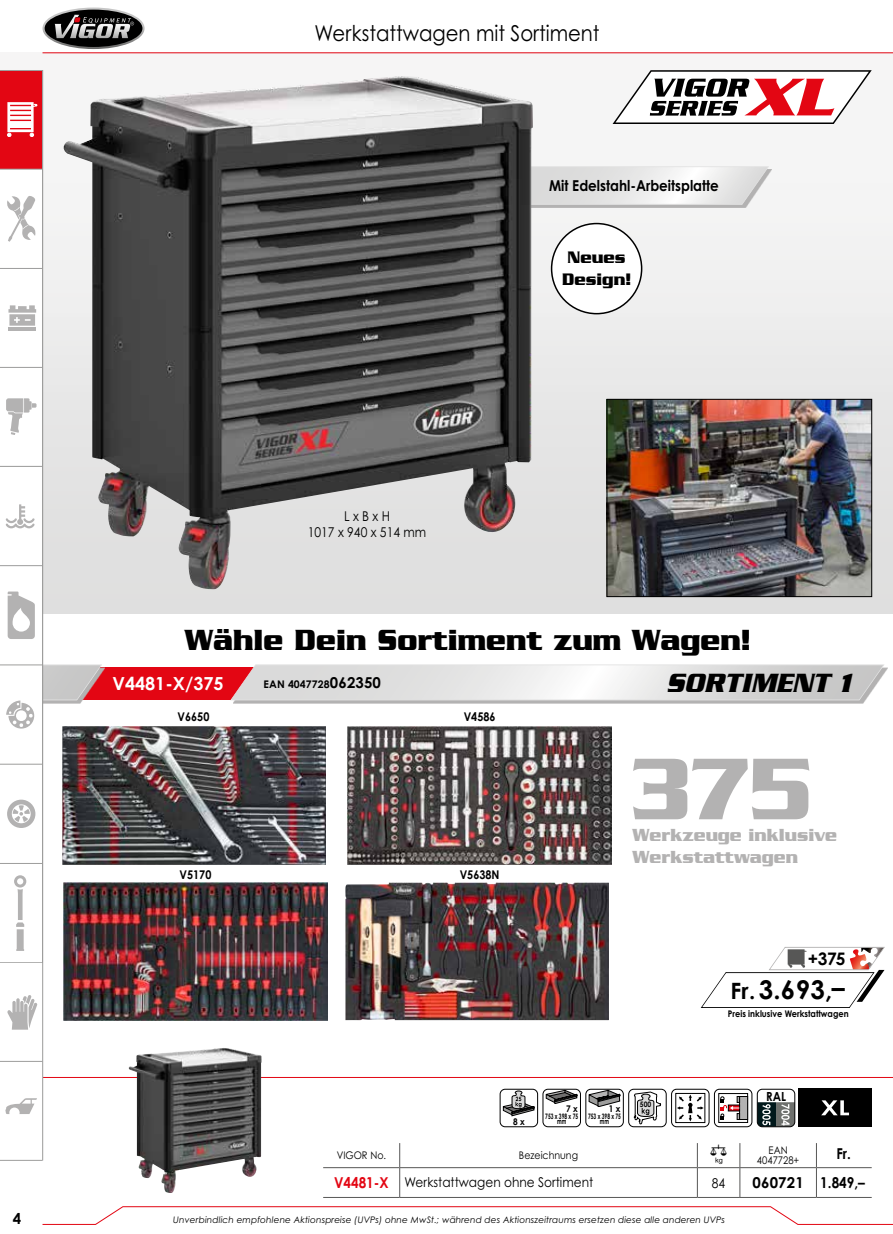
<style>
.page{position:relative;width:893px;height:1234px;background:#fff}
.page>*{position:absolute;margin:0;border:0;box-sizing:border-box;transform-origin:0 0}
.t1{font:700 94.5px "Serpentine";color:#b3b2b2;scale:.9 1}
.t2{font:700 31.5px "Serpentine";color:#000;scale:.9 1}
.t3{font:italic 700 28.5px "Serpentine";color:#000;scale:.9 1}
.t4{font:700 25.8px "Century Gothic Pro Cyr";color:#000}
.t5{font:21.9px "Century Gothic Pro Cyr";color:#000;scale:.9 1}
.t6{font:700 18.9px/21.6px "Serpentine";color:#b3b2b2;scale:.9 1}
.t7{font:700 18px/21.6px "Serpentine";color:#000;text-align:center;scale:.9 1}
.t8{font:700 18px "Century Gothic Pro Cyr";color:#fff}
.t9{font:18px "HZ Tabelle A1";color:#000}
.t10{font:700 17.25px "Century Gothic Pro Cyr";color:#000}
.t11{font:700 15px/28.7px "Century Gothic Pro Cyr";color:#000;text-align:center;scale:.9 1}
.t12{font:700 15px "Century Gothic Pro Cyr";color:#000}
.t13{font:700 15px "Century Gothic Pro Cyr";color:#e30613;scale:.9 1}
.t14{font:13.5px/16.5px "Century Gothic Pro Cyr";color:#000;text-align:center;scale:.9 1}
.t15{font:700 12.6px "Century Gothic Pro Cyr";color:#000;scale:.9 1}
.t16{font:700 12px "Century Gothic Pro Cyr";color:#000;scale:.9 1}
.t17{font:10.5px/9.6px "Century Gothic Pro Cyr";color:#000;text-align:center;scale:.9 1}
.t18{font:700 10.5px "Century Gothic Pro Cyr";letter-spacing:.01em;color:#000}
.t19{font:700 9.15px "Century Gothic Pro Cyr";color:#000;scale:.9 1}
.t20{font:italic 9px "Century Gothic Pro Cyr";letter-spacing:.01em;color:#000}
.t21{font:700 7.5px/5.4px "Century Gothic Pro Cyr";color:#000;text-align:center;scale:.65 1}
.t22{font:700 7.5px "Century Gothic Pro Cyr";color:#000;scale:.9 1}
.s1{font-size:15px}
.s2{font-size:22.5px}
</style>
<div class="page">
<div style="left:0;top:53px;width:893px;height:560px;background:linear-gradient(to right,#ebeaea,#ededed)"></div>
<svg style="left:43px;top:1206px;width:850px;height:18px"></svg>
<svg style="left:43px;top:8px;width:102px;height:41px"></svg>
<hr style="left:43px;top:52px;width:850px;height:1px;background:#e30613">
<hr style="left:43px;top:1076px;width:850px;height:1px;background:#e30613">
<hr style="left:323px;top:1166px;width:77px;height:1px;background:#575756">
<hr style="left:400px;top:1166px;width:297px;height:1px;background:#575756">
<svg style="left:399px;top:1143px;width:1px;height:53px"></svg>
<hr style="left:740px;top:1166px;width:76px;height:1px;background:#575756">
<hr style="left:323px;top:1196px;width:77px;height:1px;background:#575756">
<hr style="left:400px;top:1196px;width:297px;height:1px;background:#575756">
<hr style="left:740px;top:1196px;width:76px;height:1px;background:#575756">
<hr style="left:697px;top:1166px;width:43px;height:1px;background:#575756">
<svg style="left:697px;top:1143px;width:1px;height:53px"></svg>
<svg style="left:739px;top:1143px;width:1px;height:53px"></svg>
<hr style="left:697px;top:1196px;width:43px;height:1px;background:#575756">
<hr style="left:816px;top:1166px;width:56px;height:1px;background:#575756">
<svg style="left:816px;top:1143px;width:1px;height:53px"></svg>
<hr style="left:816px;top:1196px;width:56px;height:1px;background:#575756">
<svg style="left:533px;top:169px;width:239px;height:39px"></svg>
<svg style="left:533px;top:166px;width:237px;height:39px"></svg>
<img style="left:63px;top:76px;width:470px;height:513px">
<img style="left:129px;top:1048px;width:132px;height:144px">
<svg style="left:613px;top:70px;width:259px;height:54px"></svg>
<div style="left:500px;top:1088px;width:38px;height:38px;border:1px solid #000;border-radius:5px"></div>
<svg style="left:503px;top:1090px;width:32px;height:25px"></svg>
<div style="left:586px;top:1088px;width:38px;height:38px;border:1px solid #000;border-radius:5px"></div>
<svg style="left:589px;top:1089px;width:31px;height:17px"></svg>
<div style="left:543px;top:1088px;width:38px;height:38px;border:1px solid #000;border-radius:5px"></div>
<svg style="left:546px;top:1089px;width:31px;height:14px"></svg>
<div style="left:628px;top:1088px;width:38px;height:38px;border:1px solid #000;border-radius:5px"></div>
<svg style="left:634px;top:1091px;width:27px;height:32px"></svg>
<svg style="left:672px;top:1088px;width:37px;height:38px"></svg>
<div style="left:671px;top:1088px;width:38px;height:38px;border:1px solid #000;border-radius:5px"></div>
<div style="left:675px;top:1092px;width:30px;height:30px;border:1px solid #000"></div>
<svg style="left:677px;top:1094px;width:27px;height:27px"></svg>
<svg style="left:757px;top:1102px;width:38px;height:24px"></svg>
<div style="left:757px;top:1088px;width:38px;height:38px;border:1px solid #000;border-radius:5px"></div>
<svg style="left:714px;top:1088px;width:38px;height:38px"></svg>
<div style="left:714px;top:1088px;width:38px;height:38px;border:1px solid #000;border-radius:5px"></div>
<svg style="left:720px;top:1094px;width:26px;height:26px"></svg>
<div style="left:718px;top:1092px;width:30px;height:30px;border:1px solid #000"></div>
<div style="left:739px;top:1096px;width:9px;height:23px;background:#b3b2b2"></div>
<div style="left:739px;top:1095px;width:9px;height:24px;border:1px solid #000"></div>
<svg style="left:720px;top:1095px;width:20px;height:24px"></svg>
<div style="left:798px;top:1088px;width:74px;height:38px;background:#000"></div>
<svg style="left:821px;top:1100px;width:28px;height:14px"></svg>
<img style="left:348px;top:726px;width:263px;height:138px">
<img style="left:62px;top:726px;width:264px;height:138px">
<img style="left:345px;top:882px;width:264px;height:137px">
<img style="left:64px;top:882px;width:263px;height:137px">
<img style="left:609px;top:401px;width:261px;height:193px">
<div style="left:607px;top:399px;width:265px;height:197px;border:1px solid #000"></div>
<svg style="left:700px;top:947px;width:185px;height:61px"></svg>
<div style="left:77px;top:667px;width:177px;height:32px;background:#e30613"></div>
<svg style="left:233px;top:667px;width:655px;height:36px;background:#bfbebe"></svg>
<svg style="left:230px;top:664px;width:655px;height:36px"></svg>
<svg style="left:43px;top:667px;width:62px;height:36px"></svg>
<svg style="left:43px;top:664px;width:60px;height:36px;background:#cbadaf"></svg>
<hr style="left:892px;top:667px;width:1px;height:36px;background:#b3b2b2">
<svg style="left:892px;top:667px;width:1px;height:33px"></svg>
<hr style="left:892px;top:73px;width:1px;height:36px;background:#b3b2b2">
<svg style="left:892px;top:70px;width:1px;height:36px"></svg>
<div style="left:552px;top:223px;width:90px;height:90px;background:#fff;border-radius:50%"></div>
<div style="left:551px;top:223px;width:91px;height:91px;border:2px solid #000;border-radius:50%"></div>
<div style="left:0;top:269px;width:43px;height:98px;background:#fff"></div>
<svg style="left:8px;top:305px;width:28px;height:20px"></svg>
<hr style="left:8px;top:327px;width:28px;height:4px;background:#b3b2b2">
<div style="left:0;top:70px;width:43px;height:99px;background:#e30613"></div>
<svg style="left:7px;top:102px;width:30px;height:35px"></svg>
<div style="left:0;top:169px;width:43px;height:99px;background:#fff"></div>
<svg style="left:7px;top:196px;width:28px;height:46px"></svg>
<svg style="left:14px;top:875px;width:12px;height:75px"></svg>
<div style="left:0;top:367px;width:43px;height:99px;background:#fff"></div>
<svg style="left:6px;top:398px;width:30px;height:37px"></svg>
<div style="left:0;top:566px;width:43px;height:98px;background:#fff"></div>
<svg style="left:8px;top:591px;width:27px;height:48px"></svg>
<div style="left:0;top:466px;width:43px;height:99px;background:#fff"></div>
<svg style="left:6px;top:504px;width:29px;height:24px"></svg>
<svg style="left:6px;top:700px;width:28px;height:28px"></svg>
<svg style="left:13px;top:805px;width:16px;height:16px"></svg>
<div style="left:7px;top:799px;width:28px;height:28px;border:5px solid #b3b2b2;border-radius:50%"></div>
<hr style="left:0;top:169px;width:43px;height:1px;background:#9d9d9c">
<hr style="left:0;top:268px;width:43px;height:1px;background:#9d9d9c">
<hr style="left:0;top:367px;width:43px;height:1px;background:#9d9d9c">
<hr style="left:0;top:466px;width:43px;height:1px;background:#9d9d9c">
<hr style="left:0;top:565px;width:43px;height:1px;background:#9d9d9c">
<hr style="left:0;top:664px;width:43px;height:1px;background:#9d9d9c">
<hr style="left:0;top:763px;width:43px;height:1px;background:#9d9d9c">
<hr style="left:0;top:863px;width:43px;height:1px;background:#9d9d9c">
<hr style="left:0;top:70px;width:43px;height:1px;background:#9d9d9c">
<svg style="left:7px;top:995px;width:30px;height:34px"></svg>
<svg style="left:5px;top:1098px;width:32px;height:15px"></svg>
<hr style="left:0;top:1159px;width:43px;height:1px;background:#9d9d9c">
<hr style="left:0;top:1060px;width:43px;height:1px;background:#9d9d9c">
<hr style="left:42px;top:70px;width:1px;height:1090px;background:#9d9d9c">
<h3 class="t12" style="left:13px;top:1209px;width:10px">4</h3>
<h3 class="t5" style="left:315px;top:20px;width:318px">Werkstattwagen mit Sortiment</h3>
<h3 class="t11" style="left:549px;top:171px;width:190px">Mit Edelstahl-Arbeitsplatte</h3>
<h3 class="t14" style="left:308px;top:507px;width:133px">L x B x H<br>1017 x 940 x 514 mm</h3>
<h3 class="t7" style="left:562px;top:246px;width:78px">Neues<br>Design!</h3>
<h2 class="t2" style="left:185px;top:622px;width:630px">Wähle Dein Sortiment zum Wagen!</h2>
<h3 class="t8" style="left:112px;top:672px;width:113px">V4481-X/375</h3>
<p class="t18" style="left:264px;top:677px;width:119px">EAN 4047728<span class="s1">062350</span></p>
<h3 class="t16" style="left:178px;top:709px;width:37px">V6650</h3>
<h3 class="t16" style="left:464px;top:709px;width:37px">V4586</h3>
<h3 class="t16" style="left:180px;top:866px;width:37px">V5170</h3>
<h3 class="t16" style="left:460px;top:866px;width:46px">V5638N</h3>
<h3 class="t3" style="left:666px;top:665px;width:207px">SORTIMENT 1</h3>
<h1 class="t1" style="left:633px;top:734px;width:201px">375</h1>
<h3 class="t6" style="left:633px;top:823px;width:229px">Werkzeuge inklusive<br>Werkstattwagen</h3>
<p class="t19" style="left:513px;top:1115px;width:14px">8 x</p>
<p class="t19" style="left:566px;top:1102px;width:14px">7 x</p>
<p class="t21" style="left:545px;top:1113px;width:52px">753 x 398 x 75 mm</p>
<p class="t19" style="left:609px;top:1102px;width:14px">1 x</p>
<p class="t21" style="left:588px;top:1113px;width:52px">753 x 398 x 75 mm</p>
<p class="t22" style="left:640px;top:1099px;width:14px">500</p>
<h3 class="t10" style="left:808px;top:947px;width:39px">+375</h3>
<h3 class="t4" style="left:730px;top:973px;width:116px"><span class="s2">Fr.</span>3.693,–</h3>
<p class="t19" style="left:728px;top:1007px;width:136px">Preis inklusive Werkstattwagen</p>
<h3 class="t15" style="left:766px;top:1087px;width:24px">RAL</h3>
<p class="t17" style="left:337px;top:1149px;width:56px">VIGOR No.</p>
<h3 class="t9" style="left:710px;top:1137px;width:18px">6</h3>
<p class="t17" style="left:757px;top:1145px;width:49px">EAN<br>4047728+</p>
<h3 class="t13" style="left:334px;top:1172px;width:62px">V4481-X</h3>
<h3 class="t14" style="left:712px;top:1174px;width:16px">84</h3>
<h3 class="t12" style="left:753px;top:1172px;width:53px">060721</h3>
<p class="t17" style="left:519px;top:1149px;width:67px">Bezeichnung</p>
<h3 class="t14" style="left:404px;top:1173px;width:211px">Werkstattwagen ohne Sortiment</h3>
<p class="t20" style="left:173px;top:1214px;width:553px">Unverbindlich empfohlene Aktionspreise (UVPs) ohne MwSt.; während des Aktionszeitraums ersetzen diese alle anderen UVPs</p>
<h3 class="t11" style="left:820px;top:1139px;width:51px">Fr.<br>1.849,–</h3>
</div>
